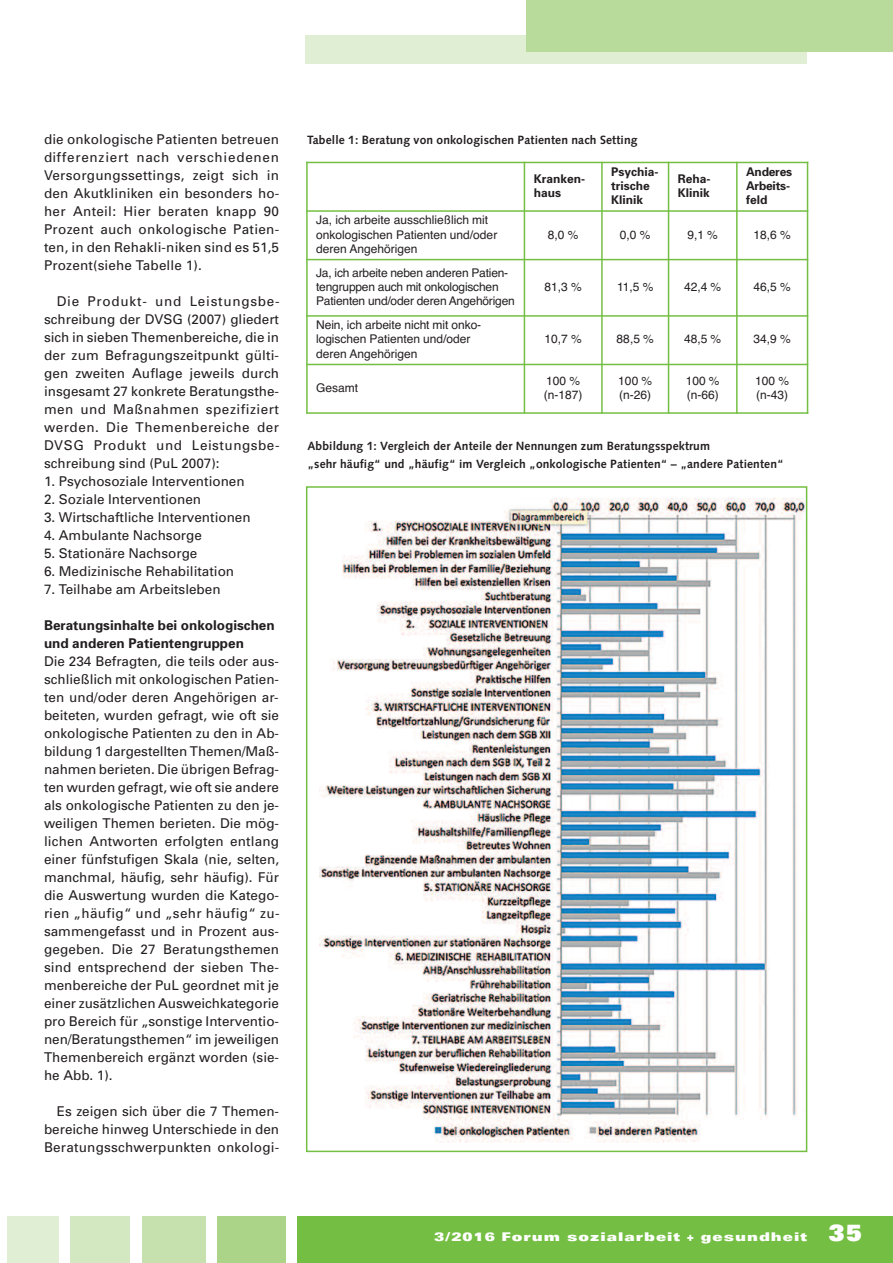
<style>
.page{position:relative;width:893px;height:1263px;background:#fff}
.page>*{position:absolute;margin:0;border:0;box-sizing:border-box;transform-origin:0 0}
.t1{font:13.5px/18px "Univers";color:#231f20;text-align:justify}
.t2{font:700 13.5px/18px "Univers";color:#231f20}
.t3{font:12px/14.4px "Helvetica";color:#231f20}
.t4{font:700 12px/18px "Syntax";letter-spacing:.01em;color:#231f20}
.t5{font:700 12px/14.4px "Univers";color:#231f20}
.t6{font:900 expanded 12px "Univers";letter-spacing:.085em;color:#fff}
.s1{font-stretch:normal;font-size:22.5px}
</style>
<div class="page">
<div style="left:297px;top:1216px;width:596px;height:47px;background:#74bf43"></div>
<div style="left:217px;top:1216px;width:68px;height:47px;background:#abd489"></div>
<div style="left:142px;top:1216px;width:64px;height:47px;background:#c6e1ae"></div>
<div style="left:71px;top:1216px;width:59px;height:47px;background:#d3e8c0"></div>
<div style="left:8px;top:1216px;width:51px;height:47px;background:#e0eed4"></div>
<div style="left:305px;top:35px;width:502px;height:29px;background:#e0eed4"></div>
<div style="left:527px;top:0;width:366px;height:52px;background:#b8da9b"></div>
<img style="left:319px;top:498px;width:485px;height:645px">
<div style="left:306px;top:486px;width:501px;height:666px;border:2px solid #74bf43"></div>
<hr style="left:306px;top:162px;width:2px;height:252px;background:#74bf43">
<hr style="left:524px;top:162px;width:1px;height:252px;background:#74bf43">
<hr style="left:601px;top:162px;width:2px;height:252px;background:#74bf43">
<hr style="left:668px;top:162px;width:1px;height:252px;background:#74bf43">
<hr style="left:736px;top:162px;width:2px;height:252px;background:#74bf43">
<hr style="left:807px;top:162px;width:1px;height:252px;background:#74bf43">
<hr style="left:306px;top:162px;width:502px;height:1px;background:#74bf43">
<hr style="left:306px;top:210px;width:502px;height:2px;background:#74bf43">
<hr style="left:306px;top:259px;width:502px;height:1px;background:#74bf43">
<hr style="left:306px;top:315px;width:502px;height:2px;background:#74bf43">
<hr style="left:306px;top:364px;width:502px;height:1px;background:#74bf43">
<hr style="left:306px;top:412px;width:502px;height:2px;background:#74bf43">
<p class="t1" style="left:44px;top:131px;width:237px">die onkologische Patienten betreuen differenziert nach verschiedenen Versorgungssettings, zeigt sich in den Akutkliniken ein besonders ho&shy;her Anteil: Hier beraten knapp 90<br>Prozent auch onkologische Patien&shy;ten, in den Rehakli-niken sind es 51,5<br>Prozent(siehe Tabelle 1).</p>
<p class="t1" style="left:44px;top:293px;width:237px;text-indent:13px">Die Produkt- und Leistungsbe&shy;schreibung der DVSG (2007) gliedert sich in sieben Themenbereiche, die in der zum Befragungszeitpunkt gülti&shy;gen zweiten Auflage jeweils durch insgesamt 27 konkrete Beratungsthe&shy;men und Maßnahmen spezifiziert werden. Die Themenbereiche der DVSG Produkt und Leistungsbe&shy;schreibung sind (PuL 2007):</p>
<p class="t1" style="left:44px;top:473px;width:202px">1. Psychosoziale Interventionen</p>
<p class="t1" style="left:44px;top:491px;width:159px">2. Soziale Interventionen</p>
<p class="t1" style="left:44px;top:509px;width:208px">3. Wirtschaftliche Interventionen</p>
<p class="t1" style="left:44px;top:527px;width:159px">4. Ambulante Nachsorge</p>
<p class="t1" style="left:44px;top:545px;width:155px">5. Stationäre Nachsorge</p>
<p class="t1" style="left:44px;top:563px;width:192px">6. Medizinische Rehabilitation</p>
<p class="t1" style="left:44px;top:581px;width:178px">7. Teilhabe am Arbeitsleben</p>
<p class="t2" style="left:44px;top:617px;width:232px">Beratungsinhalte bei onkologischen und anderen Patientengruppen</p>
<p class="t1" style="left:44px;top:653px;width:237px">Die 234 Befragten, die teils oder aus&shy;schließlich mit onkologischen Patien&shy;ten und/oder deren Angehörigen ar&shy;beiteten, wurden gefragt, wie oft sie onkologische Patienten zu den in Ab&shy;bildung 1 dargestellten Themen/Maß&shy;nahmen berieten. Die übrigen Befrag&shy;ten wurden gefragt, wie oft sie andere als onkologische Patienten zu den je&shy;weiligen Themen berieten. Die mög&shy;lichen Antworten erfolgten entlang einer fünfstufigen Skala (nie, selten, manchmal, häufig, sehr häufig). Für die Auswertung wurden die Katego&shy;rien „häufig“ und „sehr häufig“ zu&shy;sammengefasst und in Prozent aus&shy;gegeben. Die 27 Beratungsthemen sind entsprechend der sieben The&shy;menbereiche der PuL geordnet mit je einer zusätzlichen Ausweichkategorie pro Bereich für „sonstige Interventio&shy;nen/Beratungsthemen“ im jeweiligen Themenbereich ergänzt worden (sie&shy;he Abb. 1).</p>
<p class="t1" style="left:44px;top:1103px;width:237px;text-indent:13px">Es zeigen sich über die 7 Themen&shy;bereiche hinweg Unterschiede in den Beratungsschwerpunkten onkologi-</p>
<p class="t4" style="left:307px;top:132px;width:332px">Tabelle 1: Beratung von onkologischen Patienten nach Setting</p>
<p class="t3" style="left:316px;top:213px;width:183px">Ja, ich arbeite ausschließlich mit onkologischen Patienten und/oder deren Angehörigen</p>
<p class="t3" style="left:316px;top:265px;width:200px">Ja, ich arbeite neben anderen Patien&shy;tengruppen auch mit onkologischen<br>Patienten und/oder deren Angehörigen</p>
<p class="t3" style="left:316px;top:318px;width:167px">Nein, ich arbeite nicht mit onko&shy;logischen Patienten und/oder deren Angehörigen</p>
<p class="t5" style="left:534px;top:172px;width:53px">Kranken&shy;haus</p>
<p class="t5" style="left:611px;top:165px;width:49px">Psychia&shy;trische<br>Klinik</p>
<p class="t5" style="left:678px;top:172px;width:34px">Reha-<br>Klinik</p>
<p class="t5" style="left:746px;top:165px;width:48px">Anderes<br>Arbeits&shy;feld</p>
<p class="t3" style="left:548px;top:227px;width:32px">8,0 %</p>
<p class="t3" style="left:620px;top:227px;width:32px">0,0 %</p>
<p class="t3" style="left:687px;top:227px;width:32px">9,1 %</p>
<p class="t3" style="left:754px;top:227px;width:39px">18,6 %</p>
<p class="t3" style="left:545px;top:280px;width:39px">81,3 %</p>
<p class="t3" style="left:617px;top:280px;width:38px">11,5 %</p>
<p class="t3" style="left:684px;top:280px;width:39px">42,4 %</p>
<p class="t3" style="left:754px;top:280px;width:39px">46,5 %</p>
<p class="t3" style="left:545px;top:332px;width:39px">10,7 %</p>
<p class="t3" style="left:617px;top:332px;width:39px">88,5 %</p>
<p class="t3" style="left:684px;top:332px;width:39px">48,5 %</p>
<p class="t3" style="left:754px;top:332px;width:39px">34,9 %</p>
<p class="t3" style="left:316px;top:381px;width:44px">Gesamt</p>
<p class="t3" style="left:544px;top:373px;width:40px">100 % (n-187)</p>
<p class="t3" style="left:618px;top:373px;width:35px">100 % (n-26)</p>
<p class="t3" style="left:686px;top:373px;width:35px">100 % (n-66)</p>
<p class="t3" style="left:755px;top:373px;width:35px">100 % (n-43)</p>
<p class="t4" style="left:307px;top:438px;width:478px">Abbildung 1: Vergleich der Anteile der Nennungen zum Beratungsspektrum<br>„sehr häufig“ und „häufig“ im Vergleich „onkologische Patienten“ – „andere Patienten“</p>
<p class="t6" style="left:434px;top:1233px;width:430px">3/2016 Forum sozialarbeit + gesundheit <span class="s1">35</span></p>
</div>
